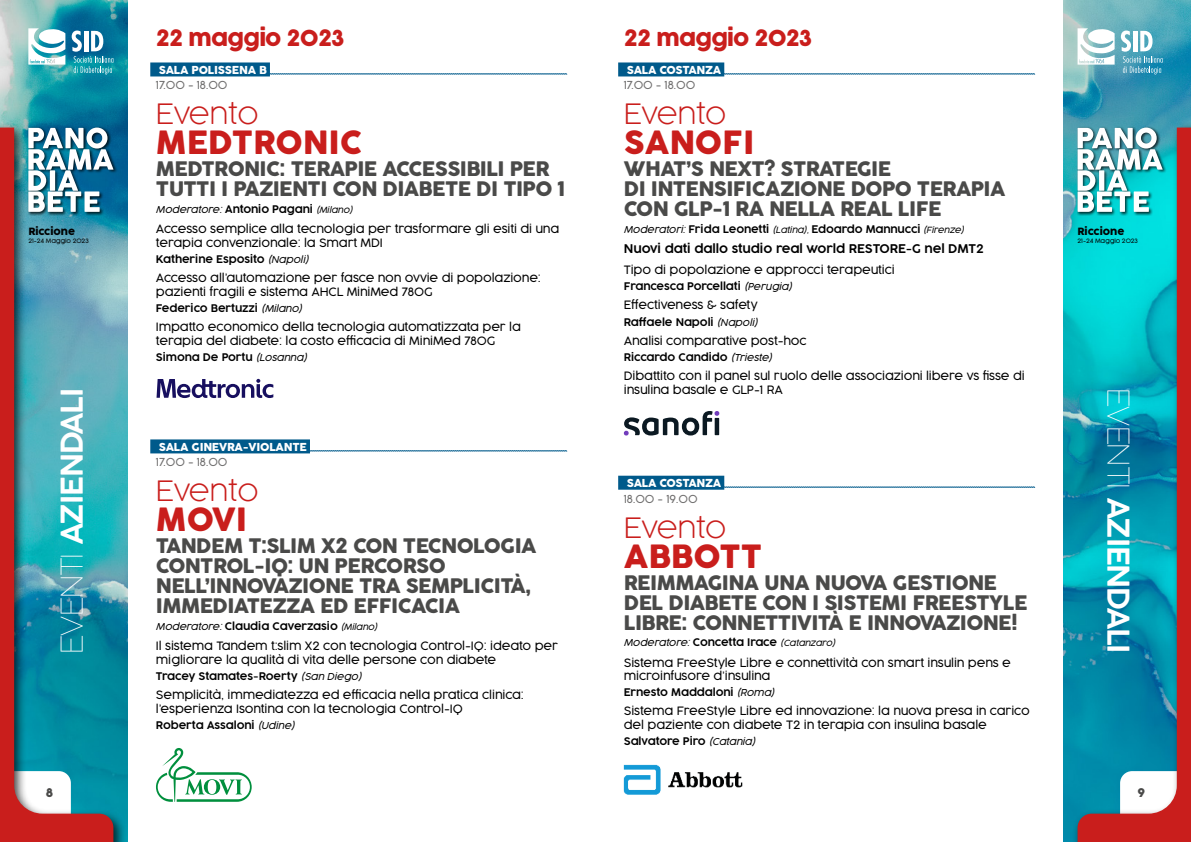
<style>
.page{position:relative;width:1191px;height:842px;background:#fff}
.page>*{position:absolute;margin:0;border:0;box-sizing:border-box;transform-origin:0 0}
.t1{font:32px "Cocogoose Pro";color:#c91e1c}
.t2{font:300 30px "Cocogoose Pro";letter-spacing:-.04em;color:#fff}
.t3{font:200 28px "Cocogoose Pro";color:#c91e1c}
.t4{font:22px "Cocogoose Pro";letter-spacing:-.04em;color:#c91e1c}
.t5{font:20px/20px "Cocogoose Pro";letter-spacing:-.03em;color:#4a4a49}
.t6{font:300 12px "Cocogoose Pro";letter-spacing:-.01em;color:#000}
.t7{font:12px "Cocogoose Pro";color:#4a4a49}
.t8{font:300 11.5px/13.5px "Cocogoose Pro";letter-spacing:-.01em;color:#000}
.t9{font:11px "Cocogoose Pro";letter-spacing:-.02em;color:#fff}
.t10{font:300 11px "Cocogoose Pro";letter-spacing:-.02em;color:#706f6f}
.t11{font:300 10.5px "Cocogoose Pro";letter-spacing:-.01em;color:#000}
.t12{font:10px "Cocogoose Pro";color:#010202}
.t13{font:300 6px "Cocogoose Pro";letter-spacing:-.02em;color:#010202}
.s1{font-style:italic;font-size:9.5px}
.s2{font-style:italic;font-size:8.5px}
.s3{font-weight:100}
</style>
<div class="page">
<img style="left:1063px;top:0;width:128px;height:842px">
<img style="left:0;top:0;width:128px;height:842px">
<svg style="left:28px;top:28px;width:37px;height:37px"></svg>
<svg style="left:72px;top:30px;width:41px;height:44px"></svg>
<svg style="left:1077px;top:28px;width:37px;height:37px"></svg>
<svg style="left:1120px;top:30px;width:42px;height:44px"></svg>
<div style="left:0;top:122px;width:127px;height:720px;background:#000;opacity:.75"></div>
<img style="left:0;top:128px;width:113px;height:714px">
<div style="left:1072px;top:122px;width:119px;height:720px;background:#000;opacity:.75"></div>
<svg style="left:1077px;top:128px;width:114px;height:714px"></svg>
<div style="left:618px;top:62px;width:106px;height:14px;background:#005a8b"></div>
<svg style="left:724px;top:73px;width:311px;height:1px"></svg>
<div style="left:618px;top:476px;width:106px;height:14px;background:#005a8b"></div>
<svg style="left:724px;top:487px;width:311px;height:1px"></svg>
<svg style="left:624px;top:411px;width:95px;height:24px"></svg>
<img style="left:624px;top:764px;width:118px;height:30px">
<div style="left:150px;top:62px;width:120px;height:14px;background:#005a8b"></div>
<svg style="left:270px;top:73px;width:297px;height:1px"></svg>
<div style="left:150px;top:439px;width:160px;height:14px;background:#005a8b"></div>
<svg style="left:310px;top:450px;width:257px;height:1px"></svg>
<svg style="left:156px;top:379px;width:117px;height:19px"></svg>
<svg style="left:156px;top:748px;width:96px;height:54px"></svg>
<h3 class="t4" style="left:156px;top:24px;width:190px">22 maggio 2023</h3>
<p class="t9" style="left:159px;top:62px;width:110px">SALA POLISSENA B</p>
<p class="t10" style="left:156px;top:78px;width:73px">17.00 - 18.00</p>
<h3 class="t3" style="left:156px;top:95px;width:104px">Evento</h3>
<h1 class="t1" style="left:156px;top:121px;width:208px">MEDTRONIC</h1>
<h3 class="t5" style="left:156px;top:160px;width:410px">MEDTRONIC: TERAPIE ACCESSIBILI PER<br>TUTTI I PAZIENTI CON DIABETE DI TIPO 1</h3>
<p class="t11" style="left:156px;top:202px;width:198px"><span class="s1">Moderatore:</span> Antonio Pagani <span class="s2">(Milano)</span></p>
<p class="t8" style="left:156px;top:222px;width:405px">Accesso semplice alla tecnologia per trasformare gli esiti di una terapia convenzionale: la Smart MDI</p>
<p class="t11" style="left:156px;top:252px;width:154px">Katherine Esposito <span class="s1">(Napoli)</span></p>
<p class="t8" style="left:156px;top:271px;width:386px">Accesso all’automazione per fasce non ovvie di popolazione: pazienti fragili e sistema AHCL MiniMed 780G</p>
<p class="t11" style="left:156px;top:301px;width:148px">Federico Bertuzzi <span class="s1">(Milano)</span></p>
<p class="t8" style="left:156px;top:320px;width:366px">Impatto economico della tecnologia automatizzata per la terapia del diabete: la costo efficacia di MiniMed 780G</p>
<p class="t11" style="left:156px;top:350px;width:152px">Simona De Portu <span class="s1">(Losanna)</span></p>
<h3 class="t4" style="left:624px;top:24px;width:190px">22 maggio 2023</h3>
<p class="t9" style="left:626px;top:62px;width:96px">SALA COSTANZA</p>
<p class="t10" style="left:624px;top:78px;width:73px">17.00 - 18.00</p>
<h3 class="t3" style="left:624px;top:95px;width:104px">Evento</h3>
<h1 class="t1" style="left:624px;top:121px;width:132px">SANOFI</h1>
<h3 class="t5" style="left:624px;top:160px;width:383px">WHAT’S NEXT? STRATEGIE<br>DI INTENSIFICAZIONE DOPO TERAPIA<br>CON GLP-1 RA NELLA REAL LIFE</h3>
<p class="t11" style="left:624px;top:222px;width:341px"><span class="s1">Moderatori:</span> Frida Leonetti <span class="s2">(Latina),</span> Edoardo Mannucci <span class="s2">(Firenze)</span></p>
<p class="t6" style="left:624px;top:241px;width:361px">Nuovi dati dallo studio real world RESTORE-G nel DMT2</p>
<p class="t8" style="left:624px;top:263px;width:272px">Tipo di popolazione e approcci terapeutici</p>
<p class="t11" style="left:624px;top:279px;width:169px">Francesca Porcellati <span class="s1">(Perugia)</span></p>
<p class="t8" style="left:624px;top:298px;width:135px">Effectiveness &amp; safety</p>
<p class="t11" style="left:624px;top:315px;width:135px">Raffaele Napoli <span class="s1">(Napoli)</span></p>
<p class="t8" style="left:624px;top:333px;width:184px">Analisi comparative post-hoc</p>
<p class="t11" style="left:624px;top:350px;width:150px">Riccardo Candido <span class="s1">(Trieste)</span></p>
<p class="t8" style="left:624px;top:369px;width:402px">Dibattito con il panel sul ruolo delle associazioni libere vs fisse di insulina basale e GLP-1 RA</p>
<p class="t12" style="left:28px;top:224px;width:48px">Riccione</p>
<p class="t13" style="left:28px;top:236px;width:62px">21-24 Maggio 2023</p>
<p class="t12" style="left:1077px;top:224px;width:48px">Riccione</p>
<p class="t13" style="left:1077px;top:236px;width:62px">21-24 Maggio 2023</p>
<h2 class="t2" style="left:52px;top:653px;width:267px;rotate:-90deg"><span class="s3">EVENTI</span> AZIENDALI</h2>
<h2 class="t2" style="left:1138px;top:388px;width:267px;rotate:90deg"><span class="s3">EVENTI</span> AZIENDALI</h2>
<p class="t9" style="left:159px;top:439px;width:150px">SALA GINEVRA-VIOLANTE</p>
<p class="t10" style="left:156px;top:455px;width:73px">17.00 - 18.00</p>
<h3 class="t3" style="left:156px;top:472px;width:104px">Evento</h3>
<h1 class="t1" style="left:156px;top:498px;width:93px">MOVI</h1>
<h3 class="t5" style="left:156px;top:537px;width:382px">TANDEM T:SLIM X2 CON TECNOLOGIA<br>CONTROL-IQ: UN PERCORSO<br>NELL’INNOVAZIONE TRA SEMPLICITÀ,<br>IMMEDIATEZZA ED EFFICACIA</h3>
<p class="t11" style="left:156px;top:619px;width:223px"><span class="s1">Moderatore:</span> Claudia Caverzasio <span class="s2">(Milano)</span></p>
<p class="t8" style="left:156px;top:639px;width:403px">Il sistema Tandem t:slim X2 con tecnologia Control-IQ: ideato per migliorare la qualità di vita delle persone con diabete</p>
<p class="t11" style="left:156px;top:669px;width:207px">Tracey Stamates-Roerty <span class="s1">(San Diego)</span></p>
<p class="t8" style="left:156px;top:688px;width:369px">Semplicità, immediatezza ed efficacia nella pratica clinica: l’esperienza Isontina con la tecnologia Control-IQ</p>
<p class="t11" style="left:156px;top:718px;width:140px">Roberta Assaloni <span class="s1">(Udine)</span></p>
<p class="t9" style="left:626px;top:475px;width:96px">SALA COSTANZA</p>
<p class="t10" style="left:624px;top:491px;width:75px">18.00 - 19.00</p>
<h3 class="t3" style="left:624px;top:508px;width:104px">Evento</h3>
<h1 class="t1" style="left:624px;top:534px;width:140px">ABBOTT</h1>
<h3 class="t5" style="left:624px;top:573px;width:405px">REIMMAGINA UNA NUOVA GESTIONE<br>DEL DIABETE CON I SISTEMI FREESTYLE<br>LIBRE: CONNETTIVITÀ E INNOVAZIONE!</h3>
<p class="t11" style="left:624px;top:635px;width:213px"><span class="s1">Moderatore:</span> Concetta Irace <span class="s2">(Catanzaro)</span></p>
<p class="t8" style="left:624px;top:655px;width:388px">Sistema FreeStyle Libre e connettività con smart insulin pens e microinfusore d’insulina</p>
<p class="t11" style="left:624px;top:685px;width:152px">Ernesto Maddaloni <span class="s1">(Roma)</span></p>
<p class="t8" style="left:624px;top:704px;width:407px">Sistema FreeStyle Libre ed innovazione: la nuova presa in carico del paziente con diabete T2 in terapia con insulina basale</p>
<p class="t11" style="left:624px;top:734px;width:133px">Salvatore Piro <span class="s1">(Catania)</span></p>
<p class="t7" style="left:46px;top:785px;width:9px">8</p>
<p class="t7" style="left:1137px;top:785px;width:9px">9</p>
</div>
